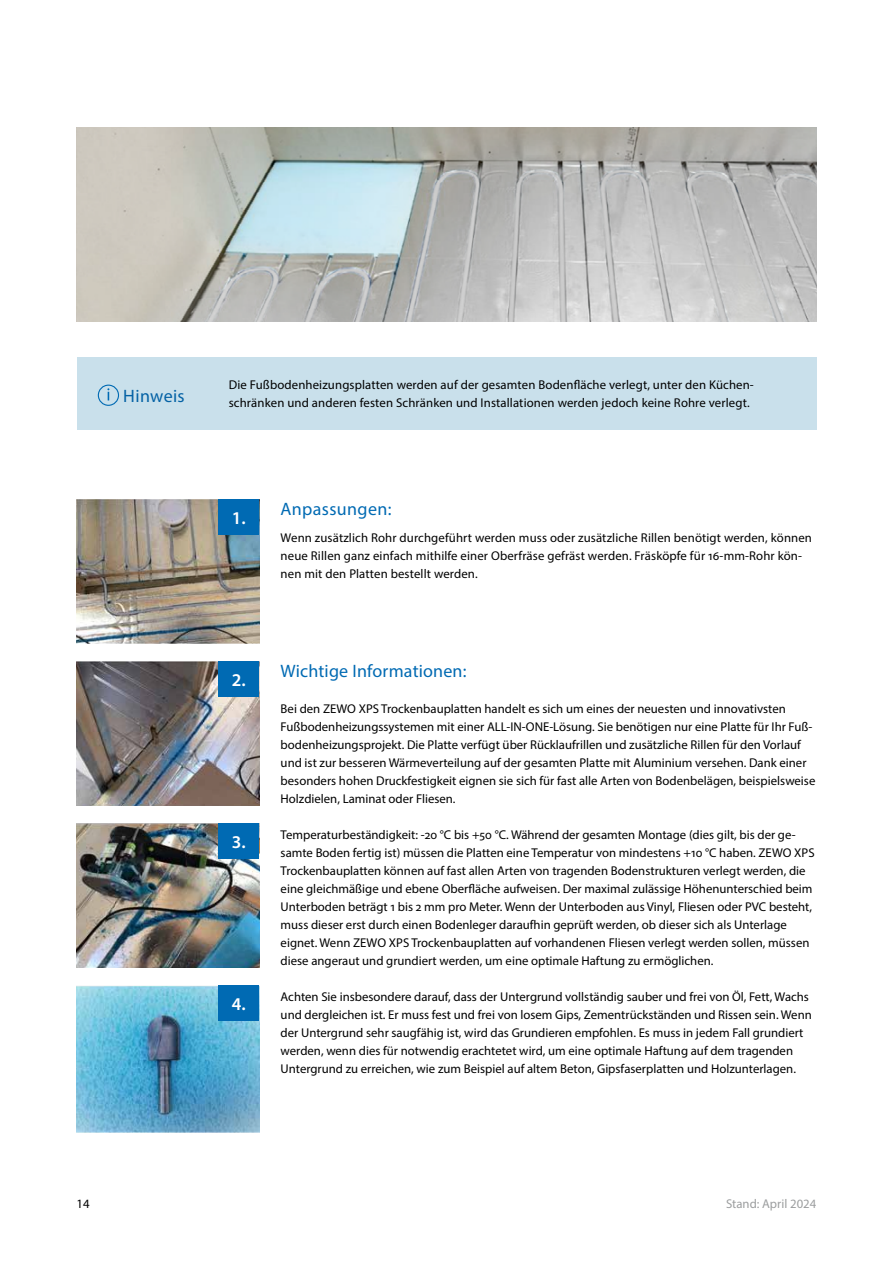
<style>
.page{position:relative;width:893px;height:1263px;background:#fff}
.page>*{position:absolute;margin:0;border:0;box-sizing:border-box;transform-origin:0 0}
.t1{font:18px "Myriad Pro";letter-spacing:.01em;color:#006ab3}
.t2{font:600 18px "Myriad Pro";color:#fff}
.t3{font:18px "Myriad Pro";letter-spacing:.02em;color:#0462a5}
.t4{font:12.75px/18px "Myriad Pro";color:#000}
.t5{font:12.75px "Myriad Pro";color:#9c9e9f}
</style>
<div class="page">
<img style="left:77px;top:128px;width:739px;height:193px">
<img style="left:77px;top:499px;width:182px;height:144px">
<div style="left:219px;top:499px;width:40px;height:36px;background:#006ab3"></div>
<img style="left:77px;top:661px;width:182px;height:144px">
<div style="left:219px;top:661px;width:40px;height:36px;background:#006ab3"></div>
<img style="left:77px;top:823px;width:182px;height:144px">
<div style="left:219px;top:823px;width:40px;height:36px;background:#006ab3"></div>
<img style="left:77px;top:985px;width:182px;height:148px">
<div style="left:219px;top:985px;width:40px;height:36px;background:#006ab3"></div>
<div style="left:77px;top:357px;width:739px;height:72px;background:#c9e0eb"></div>
<svg style="left:107px;top:388px;width:2px;height:12px"></svg>
<div style="left:98px;top:385px;width:21px;height:21px;border:1px solid #006ab3;border-radius:50%"></div>
<h1 class="t3" style="left:123px;top:384px;width:63px">Hinweis</h1>
<p class="t4" style="left:229px;top:375px;width:527px">Die Fußbodenheizungsplatten werden auf der gesamten Bodenfläche verlegt, unter den Küchen-</p>
<p class="t4" style="left:229px;top:393px;width:522px">schränken und anderen festen Schränken und Installationen werden jedoch keine Rohre verlegt.</p>
<h1 class="t2" style="left:232px;top:506px;width:15px">1.</h1>
<h1 class="t2" style="left:232px;top:668px;width:15px">2.</h1>
<h1 class="t2" style="left:232px;top:830px;width:15px">3.</h1>
<h1 class="t2" style="left:232px;top:992px;width:15px">4.</h1>
<h1 class="t1" style="left:281px;top:497px;width:112px">Anpassungen:</h1>
<p class="t4" style="left:281px;top:528px;width:533px">Wenn zusätzlich Rohr durchgeführt werden muss oder zusätzliche Rillen benötigt werden, können neue Rillen ganz einfach mithilfe einer Oberfräse gefräst werden. Fräsköpfe für 16-mm-Rohr kön&shy;nen mit den Platten bestellt werden.</p>
<h1 class="t1" style="left:281px;top:659px;width:187px">Wichtige Informationen:</h1>
<p class="t4" style="left:281px;top:699px;width:536px">Bei den ZEWO XPS Trockenbauplatten handelt es sich um eines der neuesten und innovativsten Fußbodenheizungssystemen mit einer ALL-IN-ONE-Lösung. Sie benötigen nur eine Platte für Ihr Fuß&shy;bodenheizungsprojekt. Die Platte verfügt über Rücklaufrillen und zusätzliche Rillen für den Vorlauf und ist zur besseren Wärmeverteilung auf der gesamten Platte mit Aluminium versehen. Dank einer besonders hohen Druckfestigkeit eignen sie sich für fast alle Arten von Bodenbelägen, beispielsweise Holzdielen, Laminat oder Fliesen.</p>
<p class="t4" style="left:281px;top:825px;width:535px">Temperaturbeständigkeit: -20 °C bis +50 °C. Während der gesamten Montage (dies gilt, bis der ge&shy;samte Boden fertig ist) müssen die Platten eine Temperatur von mindestens +10 °C haben. ZEWO XPS Trockenbauplatten können auf fast allen Arten von tragenden Bodenstrukturen verlegt werden, die eine gleichmäßige und ebene Oberfläche aufweisen. Der maximal zulässige Höhenunterschied beim Unterboden beträgt 1 bis 2 mm pro Meter. Wenn der Unterboden aus Vinyl, Fliesen oder PVC besteht, muss dieser erst durch einen Bodenleger daraufhin geprüft werden, ob dieser sich als Unterlage eignet. Wenn ZEWO XPS Trockenbauplatten auf vorhandenen Fliesen verlegt werden sollen, müssen diese angeraut und grundiert werden, um eine optimale Haftung zu ermöglichen.</p>
<p class="t4" style="left:281px;top:987px;width:533px">Achten Sie insbesondere darauf, dass der Untergrund vollständig sauber und frei von Öl, Fett, Wachs und dergleichen ist. Er muss fest und frei von losem Gips, Zementrückständen und Rissen sein. Wenn der Untergrund sehr saugfähig ist, wird das Grundieren empfohlen. Es muss in jedem Fall grundiert werden, wenn dies für notwendig erachtetet wird, um eine optimale Haftung auf dem tragenden Untergrund zu erreichen, wie zum Beispiel auf altem Beton, Gipsfaserplatten und Holzunterlagen.</p>
<p class="t4" style="left:77px;top:1194px;width:15px">14</p>
<p class="t5" style="left:726px;top:1195px;width:92px">Stand: April 2024</p>
</div>
